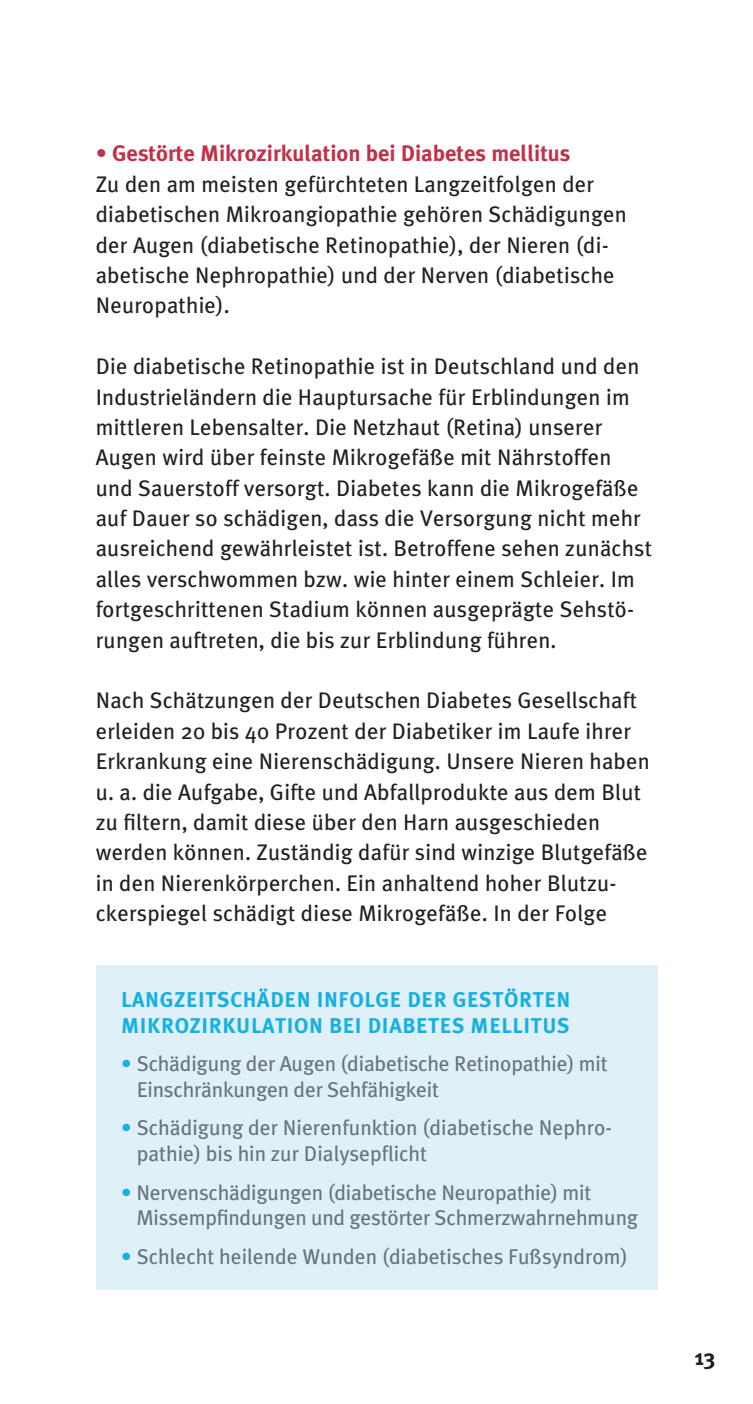
<style>
.page{position:relative;width:753px;height:1404px;background:#fff}
.page>*{position:absolute;margin:0;border:0;box-sizing:border-box;transform-origin:0 0}
.t1{font:22.5px/30.4px "Meta Plus";letter-spacing:.01em;color:#231f20}
.t2{font:700 22.5px "Meta Plus";color:#c13149}
.t3{font:700 22.5px "Meta Plus";color:#231f20}
.t4{font:21.38px/25.7px "Meta Plus";letter-spacing:-.01em;color:#6a747b}
.t5{font:21.38px/25.7px "Meta Plus Bold Caps";letter-spacing:.03em;color:#15b0e1}
.s1{color:#15b0e1}
</style>
<div class="page">
<div style="left:96px;top:964px;width:561px;height:324px;background:#dff0f9"></div>
<p class="t2" style="left:96px;top:140px;width:476px">• Gestörte Mikrozirkulation bei Diabetes mellitus</p>
<p class="t1" style="left:96px;top:168px;width:532px">Zu den am meisten gefürchteten Langzeitfolgen der diabetischen Mikroangiopathie gehören Schädigungen der Augen (diabetische Retinopathie), der Nieren (di&shy;abetische Nephropathie) und der Nerven (diabetische Neuropathie).</p>
<p class="t1" style="left:96px;top:351px;width:558px">Die diabetische Retinopathie ist in Deutschland und den Industrieländern die Hauptursache für Erblindungen im mittleren Lebensalter. Die Netzhaut (Retina) unserer Augen wird über feinste Mikrogefäße mit Nährstoffen und Sauerstoff versorgt. Diabetes kann die Mikrogefäße auf Dauer so schädigen, dass die Versorgung nicht mehr ausreichend gewährleistet ist. Betroffene sehen zunächst alles verschwommen bzw. wie hinter einem Schleier. Im fortgeschrittenen Stadium können ausgeprägte Sehstö&shy;rungen auftreten, die bis zur Erblindung führen.</p>
<p class="t1" style="left:96px;top:685px;width:555px">Nach Schätzungen der Deutschen Diabetes Gesellschaft erleiden 20 bis 40 Prozent der Diabetiker im Laufe ihrer Erkrankung eine Nierenschädigung. Unsere Nieren haben u. a. die Aufgabe, Gifte und Abfallprodukte aus dem Blut zu filtern, damit diese über den Harn ausgeschieden werden können. Zuständig dafür sind winzige Blutgefäße in den Nierenkörperchen. Ein anhaltend hoher Blutzu&shy;ckerspiegel schädigt diese Mikrogefäße. In der Folge</p>
<p class="t5" style="left:121px;top:986px;width:450px">LANGZEITSCHÄDEN INFOLGE DER GESTÖRTEN<br>MIKROZIRKULATION BEI DIABETES MELLITUS</p>
<p class="t4" style="left:137px;top:1050px;width:472px;text-indent:-15px"><span class="s1">•</span> Schädigung der Augen (diabetische Retinopathie) mit<br>Einschränkungen der Sehfähigkeit</p>
<p class="t4" style="left:137px;top:1114px;width:474px;text-indent:-15px"><span class="s1">•</span> Schädigung der Nierenfunktion (diabetische Nephro&shy;pathie) bis hin zur Dialysepflicht</p>
<p class="t4" style="left:136px;top:1178px;width:503px;text-indent:-15px"><span class="s1">•</span> Nervenschädigungen (diabetische Neuropathie) mit<br>Missempfindungen und gestörter Schmerzwahrnehmung</p>
<p class="t4" style="left:121px;top:1242px;width:508px"><span class="s1">•</span> Schlecht heilende Wunden (diabetisches Fußsyndrom)</p>
<p class="t3" style="left:694px;top:1343px;width:22px">13</p>
</div>
